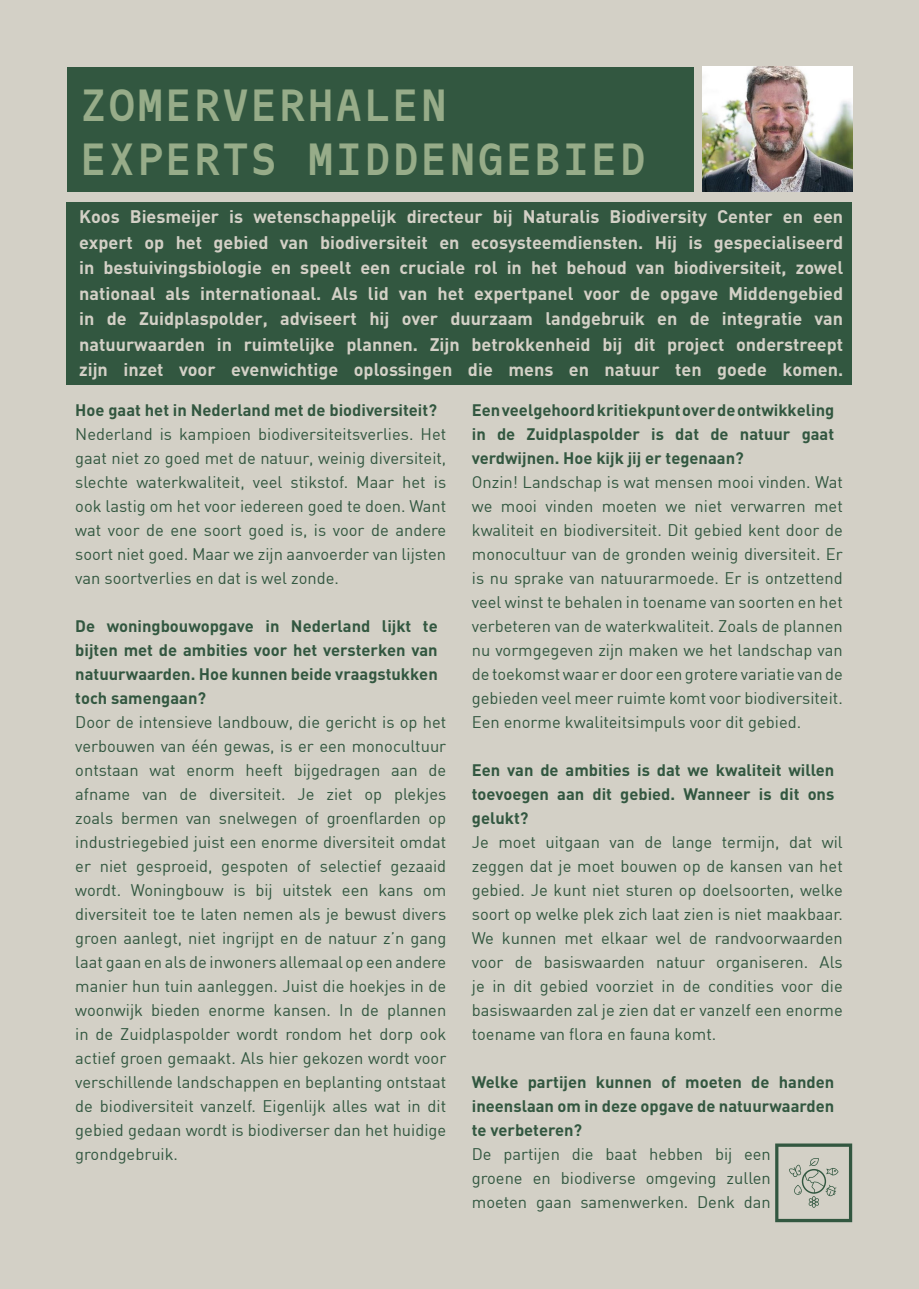
<style>
.page{position:relative;width:919px;height:1289px;background:#fff}
.page>*{position:absolute;margin:0;border:0;box-sizing:border-box;transform-origin:0 0}
.t1{font:700 45px "Iverse Mono";color:#97ac89}
.t2{font:700 18px/25.5px "DIN";color:#d3d0c6;text-align:justify}
.t3{font:16.5px/24px "DIN";color:#325740;text-align:justify}
.t4{font:700 16.5px/24px "DIN";color:#325740;text-align:justify}
</style>
<div class="page">
<div style="left:0;top:0;width:918px;height:1288px;background:#d3d0c6"></div>
<svg style="left:775px;top:1143px;width:77px;height:79px"></svg>
<div style="left:67px;top:67px;width:626px;height:124px;background:#325740"></div>
<div style="left:66px;top:202px;width:785px;height:183px;background:#325740"></div>
<img style="left:702px;top:67px;width:150px;height:124px">
<p class="t1" style="left:80px;top:72px;width:370px">ZOMERVERHALEN</p>
<p class="t1" style="left:80px;top:126px;width:569px">EXPERTS MIDDENGEBIED</p>
<p class="t2" style="left:79px;top:203px;width:765px">Koos Biesmeijer is wetenschappelijk directeur bij Naturalis Biodiversity Center en een expert op het gebied van biodiversiteit en ecosysteemdiensten. Hij is gespecialiseerd in bestuivingsbiologie en speelt een cruciale rol in het behoud van biodiversiteit, zowel nationaal als internationaal. Als lid van het expertpanel voor de opgave Middengebied in de Zuidplaspolder, adviseert hij over duurzaam landgebruik en de integratie van natuurwaarden in ruimtelijke plannen. Zijn betrokkenheid bij dit project onderstreept zijn inzet voor evenwichtige oplossingen die mens en natuur ten goede komen.</p>
<p class="t4" style="left:75px;top:397px;width:363px">Hoe gaat het in Nederland met de biodiversiteit?</p>
<p class="t3" style="left:75px;top:421px;width:372px">Nederland is kampioen biodiversiteitsverlies. Het gaat niet zo goed met de natuur, weinig diversiteit, slechte waterkwaliteit, veel stikstof. Maar het is ook lastig om het voor iedereen goed te doen. Want wat voor de ene soort goed is, is voor de andere soort niet goed. Maar we zijn aanvoerder van lijsten van soortverlies en dat is wel zonde.</p>
<p class="t4" style="left:75px;top:613px;width:364px">De woningbouwopgave in Nederland lijkt te bijten met de ambities voor het versterken van natuurwaarden. Hoe kunnen beide vraagstukken toch samengaan?</p>
<p class="t3" style="left:75px;top:709px;width:372px">Door de intensieve landbouw, die gericht is op het verbouwen van één gewas, is er een monocultuur ontstaan wat enorm heeft bijgedragen aan de afname van de diversiteit. Je ziet op plekjes zoals bermen van snelwegen of groenflarden op industriegebied juist een enorme diversiteit omdat er niet gesproeid, gespoten of selectief gezaaid wordt. Woningbouw is bij uitstek een kans om diversiteit toe te laten nemen als je bewust divers groen aanlegt, niet ingrijpt en de natuur z’n gang laat gaan en als de inwoners allemaal op een andere manier hun tuin aanleggen. Juist die hoekjes in de woonwijk bieden enorme kansen. In de plannen in de Zuidplaspolder wordt rondom het dorp ook actief groen gemaakt. Als hier gekozen wordt voor verschillende landschappen en beplanting ontstaat de biodiversiteit vanzelf. Eigenlijk alles wat in dit gebied gedaan wordt is biodiverser dan het huidige grondgebruik.</p>
<p class="t4" style="left:472px;top:397px;width:364px">Een veelgehoord kritiekpunt over de ontwikkeling in de Zuidplaspolder is dat de natuur gaat verdwijnen. Hoe kijk jij er tegenaan?</p>
<p class="t3" style="left:472px;top:469px;width:372px">Onzin! Landschap is wat mensen mooi vinden. Wat we mooi vinden moeten we niet verwarren met kwaliteit en biodiversiteit. Dit gebied kent door de monocultuur van de gronden weinig diversiteit. Er is nu sprake van natuurarmoede. Er is ontzettend veel winst te behalen in toename van soorten en het verbeteren van de waterkwaliteit. Zoals de plannen nu vormgegeven zijn maken we het landschap van de toekomst waar er door een grotere variatie van de gebieden veel meer ruimte komt voor biodiversiteit.<br>Een enorme kwaliteitsimpuls voor dit gebied.</p>
<p class="t4" style="left:472px;top:757px;width:364px">Een van de ambities is dat we kwaliteit willen toevoegen aan dit gebied. Wanneer is dit ons gelukt?</p>
<p class="t3" style="left:472px;top:829px;width:372px">Je moet uitgaan van de lange termijn, dat wil zeggen dat je moet bouwen op de kansen van het gebied. Je kunt niet sturen op doelsoorten, welke soort op welke plek zich laat zien is niet maakbaar.<br>We kunnen met elkaar wel de randvoorwaarden voor de basiswaarden natuur organiseren. Als je in dit gebied voorziet in de condities voor die basiswaarden zal je zien dat er vanzelf een enorme toename van flora en fauna komt.</p>
<p class="t4" style="left:472px;top:1069px;width:364px">Welke partijen kunnen of moeten de handen ineenslaan om in deze opgave de natuurwaarden te verbeteren?</p>
<p class="t3" style="left:472px;top:1141px;width:300px">De partijen die baat hebben bij een groene en biodiverse omgeving zullen moeten gaan samenwerken. Denk dan</p>
</div>
